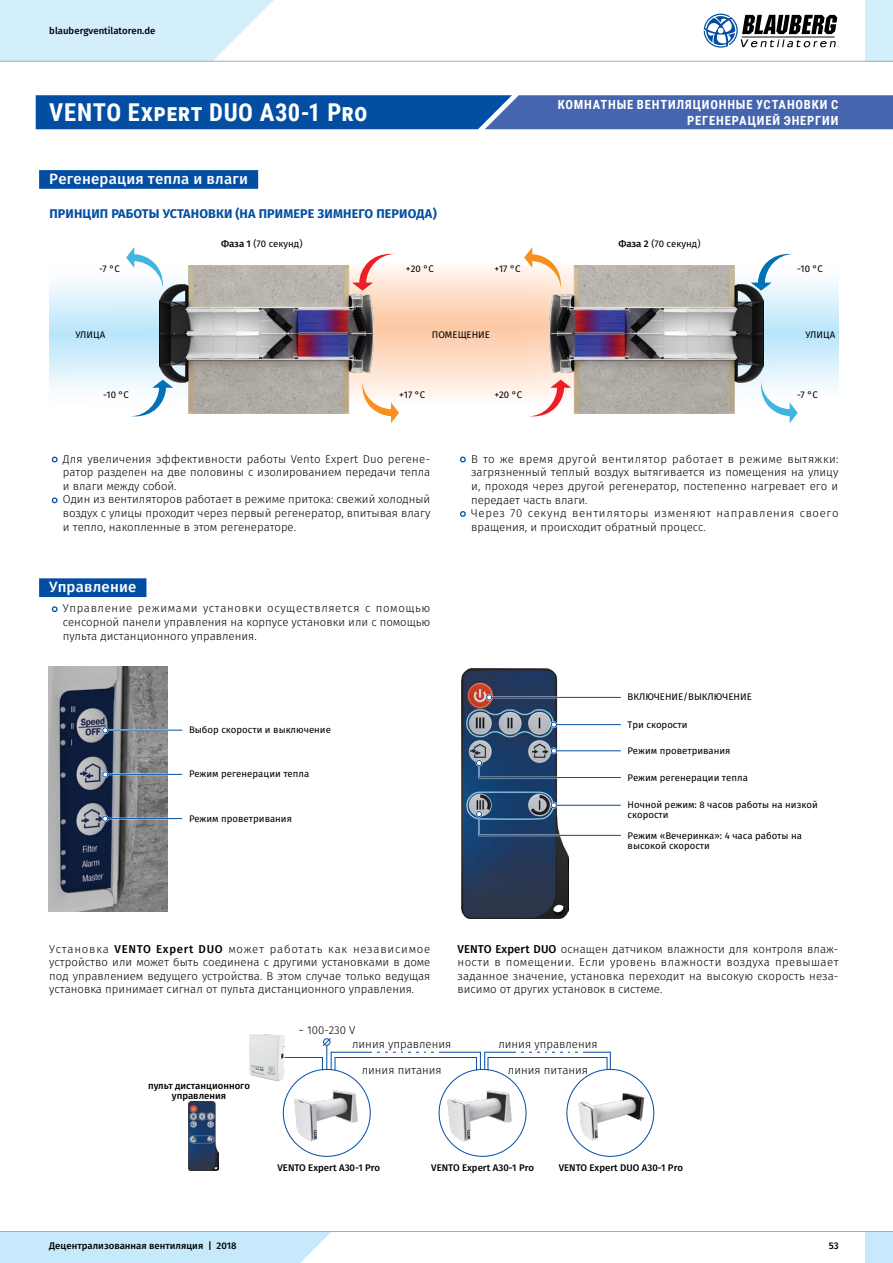
<style>
.page{position:relative;width:893px;height:1263px;background:#fff}
.page>*{position:absolute;margin:0;border:0;box-sizing:border-box;transform-origin:0 0}
.t1{font:700 24.6px "Roboto Condensed";letter-spacing:.025em;color:#fff}
.t2{font:500 15px "Fira Sans";letter-spacing:.01em;color:#fff}
.t3{font:700 12.6px "Roboto Condensed";letter-spacing:.065em;color:#fff}
.t4{font:700 12.6px "Fira Sans";letter-spacing:.01em;color:#034ea2}
.t5{font:300 11.4px/13.6px "Fira Sans";color:#000;text-align:justify}
.t6{font:9.6px/10.2px "Fira Sans";color:#000}
.t7{font:500 9.6px/10.2px "Fira Sans";color:#000;text-align:center}
.s1{font-weight:500}
</style>
<div class="page">
<img style="left:49px;top:667px;width:118px;height:245px">
<svg style="left:36px;top:95px;width:857px;height:34px;background:#255ba9"></svg>
<div style="left:39px;top:170px;width:219px;height:19px;background:#034ea2"></div>
<div style="left:39px;top:578px;width:107px;height:19px;background:#034ea2"></div>
<svg style="left:51px;top:606px;width:7px;height:7px"></svg>
<hr style="left:331px;top:1052px;width:149px;height:1px;background:#034ea2">
<hr style="left:335px;top:1057px;width:141px;height:1px;background:#034ea2">
<hr style="left:373px;top:1040px;width:4px;height:15px;background:#fff">
<hr style="left:435px;top:1040px;width:4px;height:15px;background:#fff">
<hr style="left:427px;top:1040px;width:4px;height:15px;background:#fff">
<hr style="left:419px;top:1040px;width:4px;height:15px;background:#fff">
<hr style="left:404px;top:1040px;width:4px;height:15px;background:#fff">
<hr style="left:396px;top:1040px;width:4px;height:15px;background:#fff">
<hr style="left:388px;top:1040px;width:4px;height:15px;background:#fff">
<div style="left:380px;top:1040px;width:5px;height:15px;background:#fff"></div>
<div style="left:411px;top:1040px;width:5px;height:15px;background:#fff"></div>
<hr style="left:485px;top:1052px;width:125px;height:1px;background:#034ea2">
<svg style="left:607px;top:1052px;width:4px;height:17px"></svg>
<svg style="left:476px;top:1052px;width:13px;height:18px"></svg>
<hr style="left:488px;top:1057px;width:119px;height:1px;background:#034ea2">
<hr style="left:517px;top:1040px;width:4px;height:15px;background:#fff">
<div style="left:578px;top:1040px;width:5px;height:15px;background:#fff"></div>
<hr style="left:571px;top:1040px;width:4px;height:15px;background:#fff">
<hr style="left:563px;top:1040px;width:4px;height:15px;background:#fff">
<hr style="left:548px;top:1040px;width:4px;height:15px;background:#fff">
<hr style="left:540px;top:1040px;width:4px;height:15px;background:#fff">
<hr style="left:532px;top:1040px;width:4px;height:15px;background:#fff">
<div style="left:524px;top:1040px;width:5px;height:15px;background:#fff"></div>
<div style="left:555px;top:1040px;width:5px;height:15px;background:#fff"></div>
<svg style="left:322px;top:1038px;width:14px;height:32px"></svg>
<hr style="left:282px;top:1057px;width:40px;height:1px;background:#034ea2">
<img style="left:293px;top:1090px;width:66px;height:53px">
<img style="left:447px;top:1088px;width:65px;height:55px">
<img style="left:577px;top:1093px;width:67px;height:49px">
<img style="left:189px;top:1102px;width:29px;height:68px">
<img style="left:250px;top:1034px;width:34px;height:46px">
<img style="left:462px;top:669px;width:107px;height:249px">
<hr style="left:105px;top:729px;width:77px;height:2px;background:#fff">
<hr style="left:105px;top:773px;width:77px;height:2px;background:#fff">
<hr style="left:489px;top:696px;width:132px;height:2px;background:#fff">
<div style="left:486px;top:694px;width:7px;height:7px;border:2px solid #fff;border-radius:50%"></div>
<hr style="left:489px;top:697px;width:132px;height:1px;background:#034ea2">
<svg style="left:486px;top:694px;width:6px;height:6px"></svg>
<div style="left:550px;top:721px;width:7px;height:7px;border:2px solid #fff;border-radius:50%"></div>
<hr style="left:554px;top:724px;width:67px;height:1px;background:#034ea2">
<svg style="left:551px;top:722px;width:6px;height:6px"></svg>
<hr style="left:554px;top:750px;width:67px;height:2px;background:#fff">
<div style="left:550px;top:747px;width:7px;height:7px;border:2px solid #fff;border-radius:50%"></div>
<hr style="left:554px;top:750px;width:67px;height:1px;background:#034ea2">
<svg style="left:551px;top:748px;width:6px;height:6px"></svg>
<svg style="left:476px;top:760px;width:145px;height:19px"></svg>
<svg style="left:476px;top:802px;width:145px;height:35px"></svg>
<div style="left:102px;top:815px;width:7px;height:7px;border:2px solid #fff;border-radius:50%"></div>
<hr style="left:105px;top:818px;width:77px;height:1px;background:#034ea2">
<svg style="left:102px;top:816px;width:6px;height:6px"></svg>
<div style="left:102px;top:771px;width:7px;height:7px;border:2px solid #fff;border-radius:50%"></div>
<hr style="left:105px;top:774px;width:77px;height:1px;background:#034ea2">
<svg style="left:102px;top:771px;width:6px;height:6px"></svg>
<div style="left:102px;top:727px;width:7px;height:7px;border:2px solid #fff;border-radius:50%"></div>
<hr style="left:105px;top:730px;width:77px;height:1px;background:#034ea2">
<svg style="left:102px;top:727px;width:6px;height:6px"></svg>
<svg style="left:49px;top:265px;width:204px;height:125px"></svg>
<svg style="left:634px;top:265px;width:204px;height:124px;background:#d5edf9"></svg>
<svg style="left:281px;top:265px;width:333px;height:133px;background:#fdddc6"></svg>
<svg style="left:51px;top:456px;width:7px;height:7px"></svg>
<svg style="left:51px;top:497px;width:7px;height:7px"></svg>
<svg style="left:460px;top:456px;width:6px;height:7px"></svg>
<svg style="left:460px;top:511px;width:6px;height:6px"></svg>
<img style="left:549px;top:266px;width:214px;height:147px">
<img style="left:159px;top:266px;width:214px;height:148px">
<svg style="left:527px;top:380px;width:44px;height:36px"></svg>
<svg style="left:362px;top:379px;width:37px;height:44px"></svg>
<svg style="left:524px;top:247px;width:37px;height:44px"></svg>
<svg style="left:352px;top:254px;width:44px;height:37px"></svg>
<svg style="left:129px;top:380px;width:44px;height:36px"></svg>
<svg style="left:751px;top:254px;width:44px;height:37px"></svg>
<svg style="left:126px;top:247px;width:37px;height:44px"></svg>
<svg style="left:761px;top:379px;width:37px;height:44px"></svg>
<div style="left:866px;top:1231px;width:27px;height:32px;background:#c6eafb"></div>
<div style="left:0;top:1232px;width:331px;height:31px;background:#c6eafb"></div>
<hr style="left:0;top:1231px;width:893px;height:1px;background:#a7a9ac">
<div style="left:866px;top:0;width:27px;height:61px;background:#d3effc"></div>
<svg style="left:704px;top:14px;width:133px;height:34px"></svg>
<svg style="left:0;top:0;width:298px;height:61px"></svg>
<hr style="left:0;top:61px;width:893px;height:1px;background:#a7a9ac">
<p class="t7" style="left:49px;top:27px;width:108px">blaubergventilatoren.de</p>
<p class="t3" style="left:558px;top:96px;width:282px">КОМНАТНЫЕ ВЕНТИЛЯЦИОННЫЕ УСТАНОВКИ С</p>
<h1 class="t1" style="left:49px;top:95px;width:320px">VENTO Expert DUO A30-1 Pro</h1>
<p class="t3" style="left:687px;top:111px;width:153px">РЕГЕНЕРАЦИЕЙ ЭНЕРГИИ</p>
<h2 class="t2" style="left:49px;top:168px;width:200px">Регенерация тепла и влаги</h2>
<p class="t4" style="left:49px;top:204px;width:389px">ПРИНЦИП РАБОТЫ УСТАНОВКИ (НА ПРИМЕРЕ ЗИМНЕГО ПЕРИОДА)</p>
<p class="t6" style="left:221px;top:239px;width:83px"><span class="s1">Фаза 1</span> (70 секунд)</p>
<p class="t6" style="left:618px;top:239px;width:84px"><span class="s1">Фаза 2</span> (70 секунд)</p>
<p class="t6" style="left:99px;top:264px;width:22px">-7 °C</p>
<p class="t6" style="left:494px;top:264px;width:28px">+17 °C</p>
<p class="t6" style="left:406px;top:264px;width:29px">+20 °C</p>
<p class="t6" style="left:797px;top:264px;width:27px">-10 °C</p>
<p class="t6" style="left:432px;top:330px;width:60px">ПОМЕЩЕНИЕ</p>
<p class="t6" style="left:75px;top:330px;width:31px">УЛИЦА</p>
<p class="t6" style="left:805px;top:330px;width:31px">УЛИЦА</p>
<p class="t6" style="left:103px;top:390px;width:27px">-10 °C</p>
<p class="t6" style="left:797px;top:390px;width:22px">-7 °C</p>
<p class="t6" style="left:399px;top:390px;width:28px">+17 °C</p>
<p class="t6" style="left:494px;top:390px;width:29px">+20 °C</p>
<p class="t5" style="left:63px;top:453px;width:369px;text-align:left">Для увеличения эффективности работы Vento Expert Duo регене&shy;ратор разделен на две половины с изолированием передачи тепла и влаги между собой.<br>Один из вентиляторов работает в режиме притока: свежий холодный воздух с улицы проходит через первый регенератор, впитывая влагу и тепло, накопленные в этом регенераторе.</p>
<p class="t5" style="left:471px;top:453px;width:369px;text-align:left">В то же время другой вентилятор работает в режиме вытяжки: загрязненный теплый воздух вытягивается из помещения на улицу и, проходя через другой регенератор, постепенно нагревает его и передает часть влаги.<br>Через 70 секунд вентиляторы изменяют направления своего вращения, и происходит обратный процесс.</p>
<h2 class="t2" style="left:49px;top:576px;width:89px">Управление</h2>
<p class="t5" style="left:63px;top:602px;width:369px">Управление режимами установки осуществляется с помощью сенсорной панели управления на корпусе установки или с помощью пульта дистанционного управления.</p>
<p class="t6" style="left:189px;top:725px;width:143px">Выбор скорости и выключение</p>
<p class="t6" style="left:189px;top:770px;width:122px">Режим регенерации тепла</p>
<p class="t6" style="left:189px;top:814px;width:104px">Режим проветривания</p>
<p class="t6" style="left:628px;top:693px;width:126px">ВКЛЮЧЕНИЕ/ВЫКЛЮЧЕНИЕ</p>
<p class="t6" style="left:628px;top:720px;width:62px">Три скорости</p>
<p class="t6" style="left:628px;top:746px;width:104px">Режим проветривания</p>
<p class="t6" style="left:628px;top:773px;width:122px">Режим регенерации тепла</p>
<p class="t6" style="left:628px;top:800px;width:192px">Ночной режим: 8 часов работы на низкой скорости</p>
<p class="t6" style="left:628px;top:831px;width:176px">Режим «Вечеринка»: 4 часа работы на высокой скорости</p>
<p class="t5" style="left:49px;top:942px;width:382px">Установка <span class="s1">VENTO Expert DUO</span> может работать как независимое устройство или может быть соединена с другими установками в доме под управлением ведущего устройства. В этом случае только ведущая установка принимает сигнал от пульта дистанционного управления.</p>
<p class="t5" style="left:458px;top:942px;width:383px"><span class="s1">VENTO Expert DUO</span> оснащен датчиком влажности для контроля влаж&shy;ности в помещении. Если уровень влажности воздуха превышает заданное значение, установка переходит на высокую скорость неза&shy;висимо от других установок в системе.</p>
<p class="t7" style="left:148px;top:1081px;width:103px">пульт дистанционного управления</p>
<p class="t5" style="left:299px;top:1024px;width:58px">~ 100-230 V</p>
<p class="t5" style="left:352px;top:1038px;width:101px">линия управления</p>
<p class="t5" style="left:362px;top:1064px;width:82px">линия питания</p>
<p class="t5" style="left:498px;top:1038px;width:101px">линия управления</p>
<p class="t5" style="left:508px;top:1064px;width:82px">линия питания</p>
<p class="t7" style="left:278px;top:1163px;width:104px">VENTO Expert A30-1 Pro</p>
<p class="t7" style="left:431px;top:1163px;width:104px">VENTO Expert A30-1 Pro</p>
<p class="t7" style="left:559px;top:1163px;width:126px">VENTO Expert DUO A30-1 Pro</p>
<p class="t7" style="left:49px;top:1241px;width:189px">Децентрализованная вентиляция | 2018</p>
<p class="t7" style="left:829px;top:1241px;width:11px">53</p>
</div>
